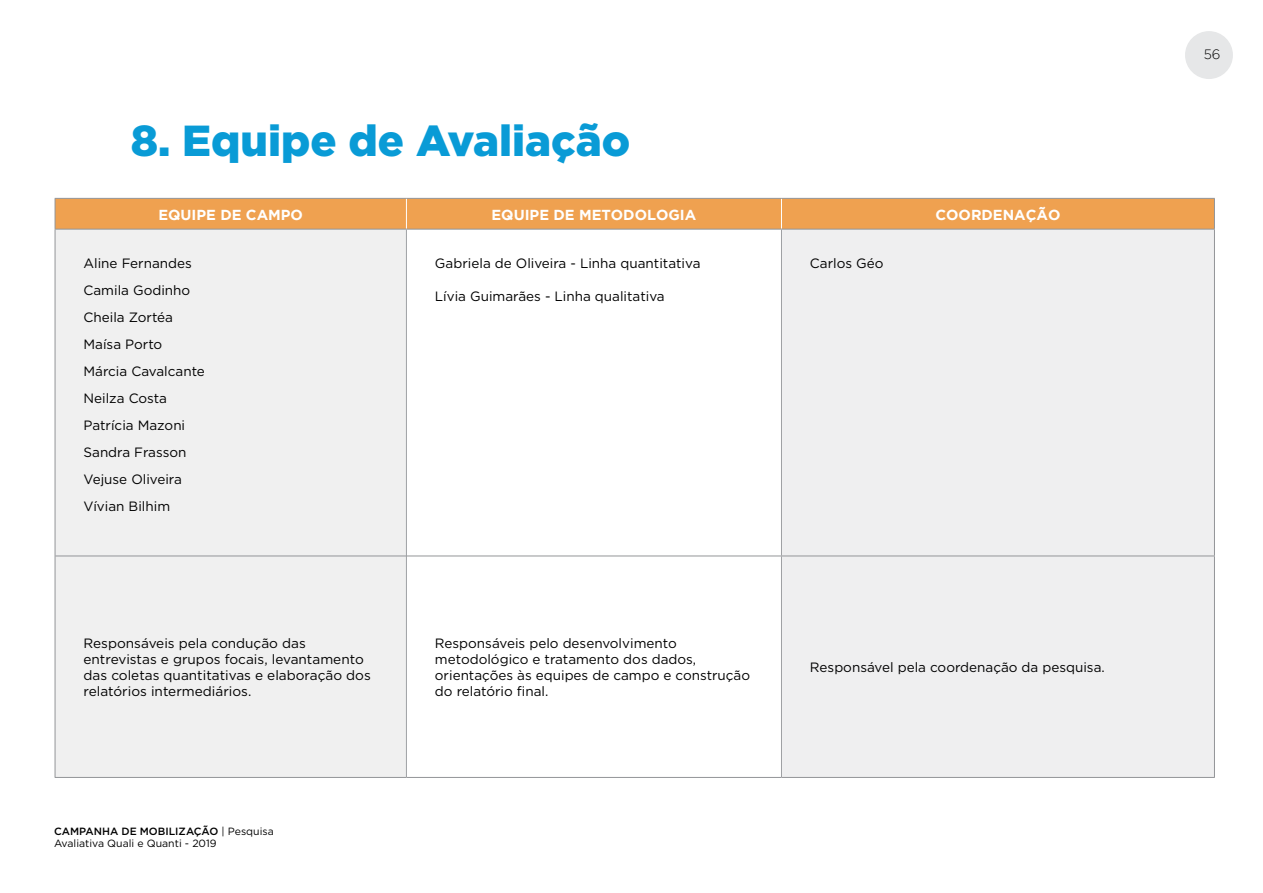
<style>
.page{position:relative;width:1263px;height:893px;background:#fff}
.page>*{position:absolute;margin:0;border:0;box-sizing:border-box;transform-origin:0 0}
.t1{font:900 43.35px "Gotham";color:#099bd6}
.t2{font:700 14.4px "Gotham";color:#fff}
.t3{font:13.5px/27px "Gotham";color:#000}
.t4{font:300 13.5px "Gotham";color:#000}
.t5{font:10.5px/12.6px "Gotham";color:#000}
.s1{font-weight:500}
</style>
<div class="page">
<div style="left:1185px;top:31px;width:48px;height:48px;background:#e6e7e8;border-radius:50%"></div>
<div style="left:56px;top:199px;width:1158px;height:30px;background:#efa150"></div>
<div style="left:56px;top:230px;width:350px;height:547px;background:#f0f0f0"></div>
<div style="left:782px;top:230px;width:432px;height:547px;background:#efeff0"></div>
<hr style="left:781px;top:556px;width:1px;height:221px;background:#9fa1a4">
<hr style="left:406px;top:199px;width:1px;height:30px;background:#fff">
<hr style="left:781px;top:199px;width:1px;height:30px;background:#fff">
<hr style="left:406px;top:230px;width:1px;height:326px;background:#9fa1a4">
<hr style="left:781px;top:230px;width:1px;height:326px;background:#9fa1a4">
<hr style="left:406px;top:556px;width:1px;height:221px;background:#9fa1a4">
<hr style="left:55px;top:198px;width:351px;height:1px;background:#939598">
<hr style="left:55px;top:199px;width:1px;height:30px;background:#939598">
<hr style="left:406px;top:198px;width:375px;height:1px;background:#939598">
<hr style="left:781px;top:198px;width:434px;height:1px;background:#939598">
<hr style="left:1214px;top:199px;width:1px;height:30px;background:#939598">
<hr style="left:55px;top:229px;width:351px;height:1px;background:#939598">
<hr style="left:406px;top:229px;width:375px;height:1px;background:#939598">
<hr style="left:781px;top:229px;width:434px;height:1px;background:#939598">
<hr style="left:55px;top:556px;width:351px;height:1px;background:#939598">
<hr style="left:55px;top:777px;width:351px;height:1px;background:#939598">
<hr style="left:781px;top:777px;width:434px;height:1px;background:#939598">
<hr style="left:55px;top:230px;width:1px;height:326px;background:#939598">
<hr style="left:1214px;top:230px;width:1px;height:326px;background:#939598">
<hr style="left:55px;top:556px;width:1px;height:221px;background:#939598">
<hr style="left:407px;top:556px;width:374px;height:1px;background:#939598">
<hr style="left:781px;top:556px;width:434px;height:1px;background:#939598">
<hr style="left:1214px;top:556px;width:1px;height:221px;background:#939598">
<hr style="left:406px;top:777px;width:375px;height:1px;background:#939598">
<h1 class="t1" style="left:131px;top:116px;width:501px">8. Equipe de Avaliação</h1>
<p class="t2" style="left:158px;top:206px;width:146px">EQUIPE DE CAMPO</p>
<p class="t2" style="left:491px;top:206px;width:206px">EQUIPE DE METODOLOGIA</p>
<p class="t2" style="left:935px;top:206px;width:126px">COORDENAÇÃO</p>
<p class="t3" style="left:84px;top:250px;width:123px">Aline Fernandes<br>Camila Godinho<br>Cheila Zortéa<br>Maísa Porto<br>Márcia Cavalcante<br>Neilza Costa<br>Patrícia Mazoni<br>Sandra Frasson<br>Vejuse Oliveira<br>Vívian Bilhim</p>
<p class="t3" style="left:435px;top:250px;width:267px">Gabriela de Oliveira - Linha quantitativa</p>
<p class="t3" style="left:810px;top:250px;width:75px">Carlos Géo</p>
<p class="t3" style="left:435px;top:283px;width:231px">Lívia Guimarães - Linha qualitativa</p>
<p class="t3" style="left:84px;top:635px;width:289px;line-height:16.2px">Responsáveis pela condução das entrevistas e grupos focais, levantamento das coletas quantitativas e elaboração dos relatórios intermediários.</p>
<p class="t3" style="left:435px;top:635px;width:317px;line-height:16.2px">Responsáveis pelo desenvolvimento metodológico e tratamento dos dados, orientações às equipes de campo e construção do relatório final.</p>
<p class="t5" style="left:54px;top:824px;width:221px"><span class="s1">CAMPANHA DE MOBILIZAÇÃO</span> | Pesquisa<br>Avaliativa Quali e Quanti - 2019</p>
<p class="t3" style="left:810px;top:653px;width:296px">Responsável pela coordenação da pesquisa.</p>
<p class="t4" style="left:1204px;top:47px;width:18px">56</p>
</div>
